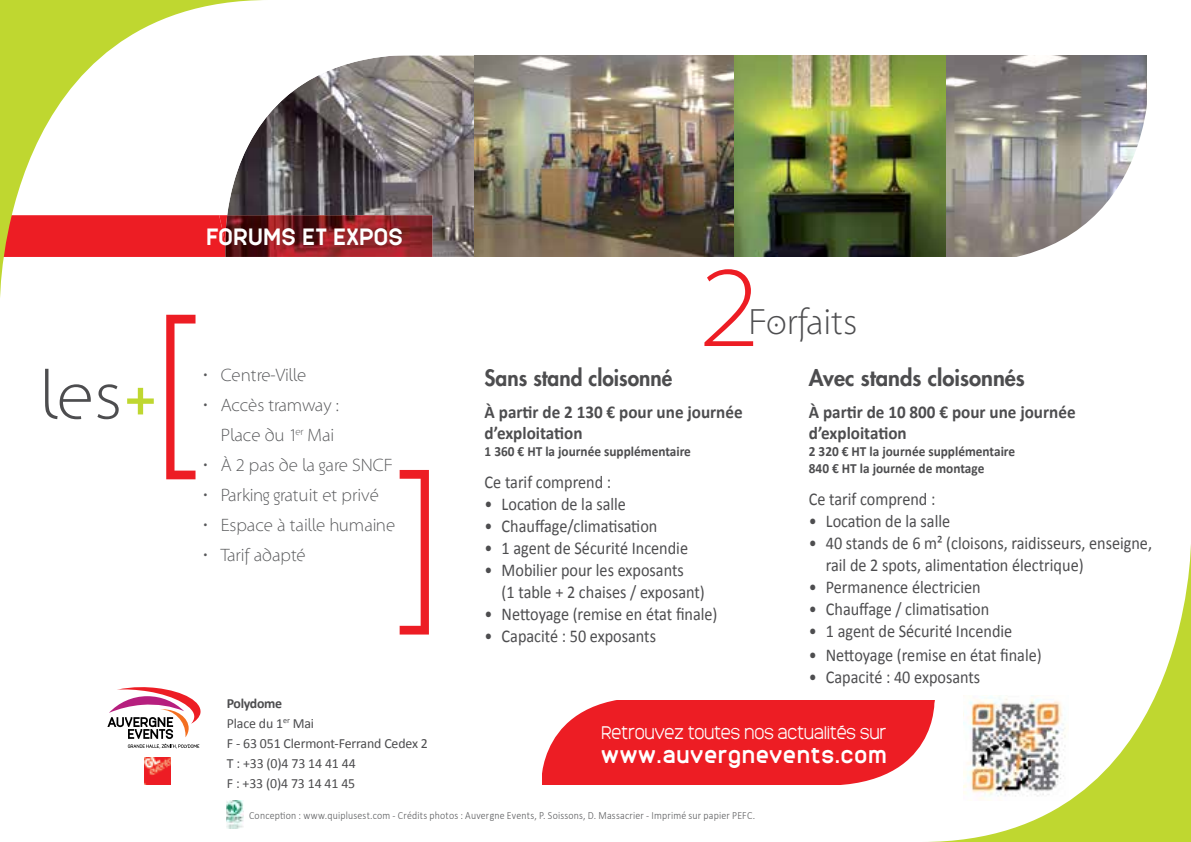
<style>
.page{position:relative;width:1191px;height:842px;background:#fff}
.page>*{position:absolute;margin:0;border:0;box-sizing:border-box;transform-origin:0 0}
.t1{font:300 172px "Futura";color:#ed1d24}
.t2{font:116px "Santana";color:#ed1d24}
.t3{font:69.4px "Santana";color:#4d4d4f}
.t4{font:36.8px "Santana";color:#4d4d4f;scale:.95 1}
.t5{font:800 22px "Futura";color:#4d4d4f}
.t6{font:800 22px "Futura";color:#4d4d4f;scale:.95 1}
.t7{font:700 22px "Monark";letter-spacing:.04em;color:#fff}
.t8{font:700 20px "Monark";letter-spacing:.07em;color:#fff}
.t9{font:18px/22px "Calibri";color:#4d4d4f;scale:.9 1}
.t10{font:18px/30px "Santana";color:#58595b;text-align:right;scale:.95 1}
.t11{font:700 18px/21.6px "Calibri";color:#4d4d4f;scale:.95 1}
.t12{font:300 17px "Monark";letter-spacing:.02em;color:#fff;scale:.94 1}
.t13{font:14px/20px "Calibri";letter-spacing:-.01em;color:#4d4d4f}
.t14{font:700 14px/16.8px "Calibri";color:#4d4d4f;scale:.95 1}
.t15{font:300 11px "Calibri";letter-spacing:.02em;color:#58595b;scale:.9 1}
.s1{font-family:"Florencesans";font-size:76px;color:#bfd730}
.s2{font-weight:700}
</style>
<div class="page">
<div style="left:542px;top:700px;width:392px;height:84px;background:#ed1d24"></div>
<svg style="left:824px;top:745px;width:97px;height:40px"></svg>
<svg style="left:542px;top:700px;width:105px;height:85px"></svg>
<img style="left:417px;top:56px;width:58px;height:201px">
<img style="left:475px;top:56px;width:671px;height:201px">
<svg style="left:957px;top:74px;width:190px;height:183px"></svg>
<svg style="left:269px;top:55px;width:148px;height:160px"></svg>
<img style="left:269px;top:215px;width:163px;height:42px">
<img style="left:226px;top:801px;width:17px;height:27px">
<svg style="left:0;top:0;width:269px;height:298px"></svg>
<svg style="left:921px;top:544px;width:270px;height:298px"></svg>
<img style="left:144px;top:757px;width:27px;height:27px">
<svg style="left:107px;top:687px;width:94px;height:61px"></svg>
<h3 class="t3" style="left:39px;top:361px;width:121px">les<span class="s1">+</span></h3>
<p class="t7" style="left:206px;top:221px;width:197px">FORUMS ET EXPOS</p>
<h1 class="t1" style="left:155px;top:271px;width:53px">[</h1>
<p class="t10" style="left:204px;top:361px;width:110px">• Centre-Ville</p>
<p class="t10" style="left:204px;top:391px;width:144px">• Accès tramway :<br>Place du 1<sup>er</sup> Mai</p>
<p class="t10" style="left:204px;top:451px;width:200px">• À 2 pas de la gare SNCF</p>
<p class="t10" style="left:204px;top:481px;width:186px">• Parking gratuit et privé</p>
<p class="t10" style="left:204px;top:511px;width:203px">• Espace à taille humaine</p>
<p class="t10" style="left:204px;top:541px;width:109px">• Tarif adapté</p>
<h2 class="t2" style="left:699px;top:250px;width:63px">2</h2>
<h3 class="t4" style="left:748px;top:303px;width:116px">Forfaits</h3>
<p class="t6" style="left:484px;top:363px;width:199px">Sans stand cloisonné</p>
<p class="t5" style="left:809px;top:363px;width:218px">Avec stands cloisonnés</p>
<p class="t11" style="left:484px;top:401px;width:273px">À partir de 2 130 € pour une journée d’exploitation</p>
<p class="t14" style="left:484px;top:443px;width:219px">1 360 € HT la journée supplémentaire</p>
<p class="t9" style="left:484px;top:471px;width:142px">Ce tarif comprend :</p>
<p class="t9" style="left:484px;top:493px;width:159px">• Location de la salle</p>
<p class="t9" style="left:484px;top:515px;width:193px">• Chauffage/climatisation</p>
<p class="t9" style="left:484px;top:537px;width:227px">• 1 agent de Sécurité Incendie</p>
<p class="t9" style="left:501px;top:559px;width:227px;text-indent:-17px">• Mobilier pour les exposants<br>(1 table + 2 chaises / exposant)</p>
<p class="t9" style="left:484px;top:603px;width:260px">• Nettoyage (remise en état finale)</p>
<p class="t9" style="left:484px;top:625px;width:192px">• Capacité : 50 exposants</p>
<p class="t11" style="left:809px;top:401px;width:282px">À partir de 10 800 € pour une journée d’exploitation</p>
<p class="t14" style="left:809px;top:443px;width:219px">2 320 € HT la journée supplémentaire<br>840 € HT la journée de montage</p>
<p class="t9" style="left:809px;top:488px;width:142px">Ce tarif comprend :</p>
<p class="t9" style="left:809px;top:510px;width:159px">• Location de la salle</p>
<p class="t9" style="left:826px;top:532px;width:364px;text-indent:-17px">• 40 stands de 6 m² (cloisons, raidisseurs, enseigne, rail de 2 spots, alimentation électrique)</p>
<p class="t9" style="left:809px;top:576px;width:192px">• Permanence électricien</p>
<p class="t9" style="left:809px;top:598px;width:202px">• Chauffage / climatisation</p>
<p class="t9" style="left:809px;top:620px;width:227px">• 1 agent de Sécurité Incendie</p>
<p class="t9" style="left:809px;top:644px;width:260px">• Nettoyage (remise en état finale)</p>
<p class="t9" style="left:809px;top:666px;width:192px">• Capacité : 40 exposants</p>
<p class="t13" style="left:227px;top:693px;width:203px"><span class="s2">Polydome<br></span>Place du 1<sup>er</sup> Mai<br>F - 63 051 Clermont-Ferrand Cedex 2<br>T : +33 (0)4 73 14 41 44<br>F : +33 (0)4 73 14 41 45</p>
<p class="t15" style="left:249px;top:808px;width:564px">Conception : www.quiplusest.com - Crédits photos : Auvergne Events, P. Soissons, D. Massacrier - Imprimé sur papier PEFC.</p>
<p class="t12" style="left:601px;top:720px;width:304px">Retrouvez toutes nos actualités sur</p>
<p class="t8" style="left:601px;top:740px;width:286px">www.auvergnevents.com</p>
</div>
